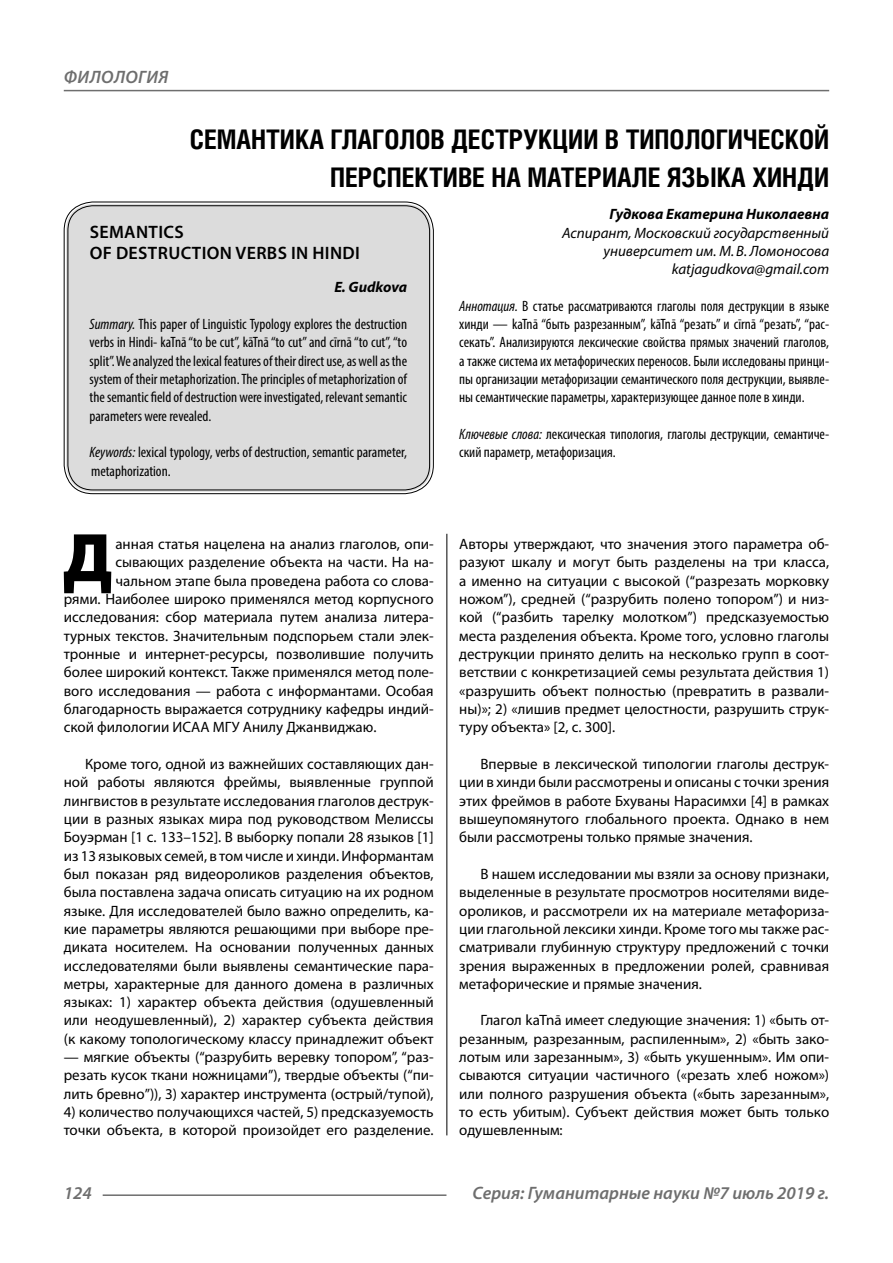
<style>
.page{position:relative;width:893px;height:1263px;background:#fff}
.page>*{position:absolute;margin:0;border:0;box-sizing:border-box;transform-origin:0 0}
.Bukvica{font:900 69.3px "Myriad Pro";color:#000}
.Header{font:700 27px/37.5px "Helios Cond C";color:#000;text-align:right}
.t1{font:italic 600 18px "Myriad Pro";color:#6e6e6e}
.Header-eng{font:600 18px/21.6px "Myriad Pro";letter-spacing:.02em;color:#000}
.Normal{font:15px/18.3px "Myriad Pro";color:#000;text-align:justify}
.Bukvica-2{font:15px "Myriad Pro";color:#000}
.Annotation-rus{font:condensed 15px/18.3px "Myriad Pro";color:#000;text-align:justify}
.Annotation-eng{font:condensed 15px/18.3px "Myriad Pro";color:#000;text-align:justify}
.Author-doc{font:italic 15px/18.3px "Myriad Pro";color:#000;text-align:right}
.Author{font:italic 700 15px "Myriad Pro";color:#000}
.Author-email{font:italic 15px "Myriad Pro";color:#000}
.Author-eng{font:italic 700 15px "Myriad Pro";letter-spacing:-.005em;color:#000}
.s1{font-style:italic}
</style>
<div class="page">
<hr style="left:446px;top:128px;width:1px;height:1007px;background:#000">
<div style="left:66px;top:204px;width:365px;height:288px;background:#dcdcdc;border-radius:27px"></div>
<div style="left:64px;top:202px;width:370px;height:292px;border:1px solid #000;border-radius:29px"></div>
<div style="left:68px;top:205px;width:362px;height:285px;border:1px solid #000;border-radius:25px"></div>
<hr style="left:103px;top:1194px;width:343px;height:2px;background:#6e6e6e">
<hr style="left:64px;top:90px;width:765px;height:1px;background:#6e6e6e">
<p class="t1" style="left:64px;top:66px;width:26px">Филология</p>
<p class="Header" style="left:190px;top:120px;width:641px">СЕМАНТИКА ГЛАГОЛОВ ДЕСТРУКЦИИ В ТИПОЛОГИЧЕСКОЙ<br>ПЕРСПЕКТИВЕ НА МАТЕРИАЛЕ ЯЗЫКА ХИНДИ</p>
<p class="Author" style="left:610px;top:204px;width:221px">Гудкова Екатерина Николаевна</p>
<p class="Author-doc" style="left:562px;top:223px;width:269px">Аспирант, Московский государственный университет им. М.В. Ломоносова</p>
<p class="Author-email" style="left:672px;top:260px;width:159px">katjagudkova@gmail.com</p>
<p class="Annotation-rus" style="left:459px;top:296px;width:371px"><span class="s1">Аннотация.</span> В статье рассматриваются глаголы поля деструкции в языке хинди — kaTnā “быть разрезанным”, kāTnā “резать” и cīrnā “резать”, “рас&shy;секать”. Анализируются лексические свойства прямых значений глаголов, а также система их метафорических переносов. Были исследованы принци&shy;пы организации метафоризации семантического поля деструкции, выявле&shy;ны семантические параметры, характеризующее данное поле в хинди.</p>
<p class="Annotation-rus" style="left:459px;top:425px;width:371px"><span class="s1">Ключевые слова:</span> лексическая типология, глаголы деструкции, семантиче&shy;ский параметр, метафоризация.</p>
<p class="Header-eng" style="left:90px;top:220px;width:272px">SEMANTICS<br>OF DESTRUCTION VERBS IN HINDI</p>
<p class="Author-eng" style="left:334px;top:278px;width:74px">E. Gudkova</p>
<p class="Annotation-eng" style="left:90px;top:315px;width:319px"><span class="s1">Summary.</span> This paper of Linguistic Typology explores the destruction verbs in Hindi- kaTnā “to be cut”, kāTnā “to cut” and cīrnā “to cut”, “to split”. We analyzed the lexical features of their direct use, as well as the system of their metaphorization. The principles of metaphorization of the semantic field of destruction were investigated, relevant semantic parameters were revealed.</p>
<p class="Annotation-eng" style="left:90px;top:443px;width:319px"><span class="s1">Keywords:</span> lexical typology, verbs of destruction, semantic parameter, metaphorization.</p>
<p class="Bukvica" style="left:63px;top:511px;width:51px">Д</p>
<p class="Bukvica-2" style="left:115px;top:535px;width:320px">анная статья нацелена на анализ глаголов, опи-</p>
<p class="Bukvica-2" style="left:115px;top:553px;width:320px">сывающих разделение объекта на части. На на-</p>
<p class="Bukvica-2" style="left:115px;top:571px;width:320px">чальном этапе была проведена работа со слова-</p>
<p class="Bukvica-2" style="left:64px;top:590px;width:371px">рями. Наиболее широко применялся метод корпусного</p>
<p class="Bukvica-2" style="left:64px;top:608px;width:371px">исследования: сбор материала путем анализа литера-</p>
<p class="Bukvica-2" style="left:64px;top:626px;width:371px">турных текстов. Значительным подспорьем стали элек-</p>
<p class="Bukvica-2" style="left:64px;top:645px;width:371px">тронные и интернет-ресурсы, позволившие получить</p>
<p class="Bukvica-2" style="left:64px;top:663px;width:371px">более широкий контекст. Также применялся метод поле-</p>
<p class="Bukvica-2" style="left:64px;top:681px;width:371px">вого исследования — работа с информантами. Особая</p>
<p class="Bukvica-2" style="left:64px;top:700px;width:371px">благодарность выражается сотруднику кафедры индий-</p>
<p class="Bukvica-2" style="left:64px;top:718px;width:314px">ской филологии ИСАА МГУ Анилу Джанвиджаю.</p>
<p class="Normal" style="left:64px;top:754px;width:371px;text-indent:21px">Кроме того, одной из важнейших составляющих дан&shy;ной работы являются фреймы, выявленные группой лингвистов в результате исследования глаголов деструк&shy;ции в разных языках мира под руководством Мелиссы Боуэрман [1 с. 133–152]. В выборку попали 28 языков [1] из 13 языковых семей, в том числе и хинди. Информантам был показан ряд видеороликов разделения объектов, была поставлена задача описать ситуацию на их родном языке. Для исследователей было важно определить, ка&shy;кие параметры являются решающими при выборе пре&shy;диката носителем. На основании полученных данных исследователями были выявлены семантические пара&shy;метры, характерные для данного домена в различных языках: 1) характер объекта действия (одушевленный или неодушевленный), 2) характер субъекта действия (к какому топологическому классу принадлежит объект</p>
<p class="Normal" style="left:64px;top:1048px;width:371px">— мягкие объекты (“разрубить веревку топором”, “раз&shy;резать кусок ткани ножницами”), твердые объекты (“пи&shy;лить бревно”)), 3) характер инструмента (острый/тупой),</p>
<p class="Normal" style="left:64px;top:1103px;width:371px">4) количество получающихся частей, 5) предсказуемость точки объекта, в которой произойдет его разделение.</p>
<p class="Normal" style="left:459px;top:535px;width:371px">Авторы утверждают, что значения этого параметра об&shy;разуют шкалу и могут быть разделены на три класса, а именно на ситуации с высокой (“разрезать морковку ножом”), средней (“разрубить полено топором”) и низ&shy;кой (“разбить тарелку молотком”) предсказуемостью места разделения объекта. Кроме того, условно глаголы деструкции принято делить на несколько групп в соот&shy;ветствии с конкретизацией семы результата действия 1) «разрушить объект полностью (превратить в развали&shy;ны)»; 2) «лишив предмет целостности, разрушить струк&shy;туру объекта» [2, с. 300].</p>
<p class="Normal" style="left:459px;top:754px;width:371px;text-indent:21px">Впервые в лексической типологии глаголы деструк&shy;ции в хинди были рассмотрены и описаны с точки зрения этих фреймов в работе Бхуваны Нарасимхи [4] в рамках вышеупомянутого глобального проекта. Однако в нем были рассмотрены только прямые значения.</p>
<p class="Normal" style="left:459px;top:864px;width:371px;text-indent:21px">В нашем исследовании мы взяли за основу признаки, выделенные в результате просмотров носителями виде&shy;ороликов, и рассмотрели их на материале метафориза&shy;ции глагольной лексики хинди. Кроме того мы также рас&shy;сматривали глубинную структуру предложений с точки зрения выраженных в предложении ролей, сравнивая метафорические и прямые значения.</p>
<p class="Normal" style="left:459px;top:1011px;width:371px;text-indent:21px">Глагол kaTnā имеет следующие значения: 1) «быть от&shy;резанным, разрезанным, распиленным», 2) «быть зако&shy;лотым или зарезанным», 3) «быть укушенным». Им опи&shy;сываются ситуации частичного («резать хлеб ножом») или полного разрушения объекта («быть зарезанным», то есть убитым). Субъект действия может быть только одушевленным:</p>
<p class="t1" style="left:64px;top:1182px;width:30px">124</p>
<p class="t1" style="left:473px;top:1182px;width:358px">Серия: Гуманитарные науки №7 июль 2019 г.</p>
</div>
